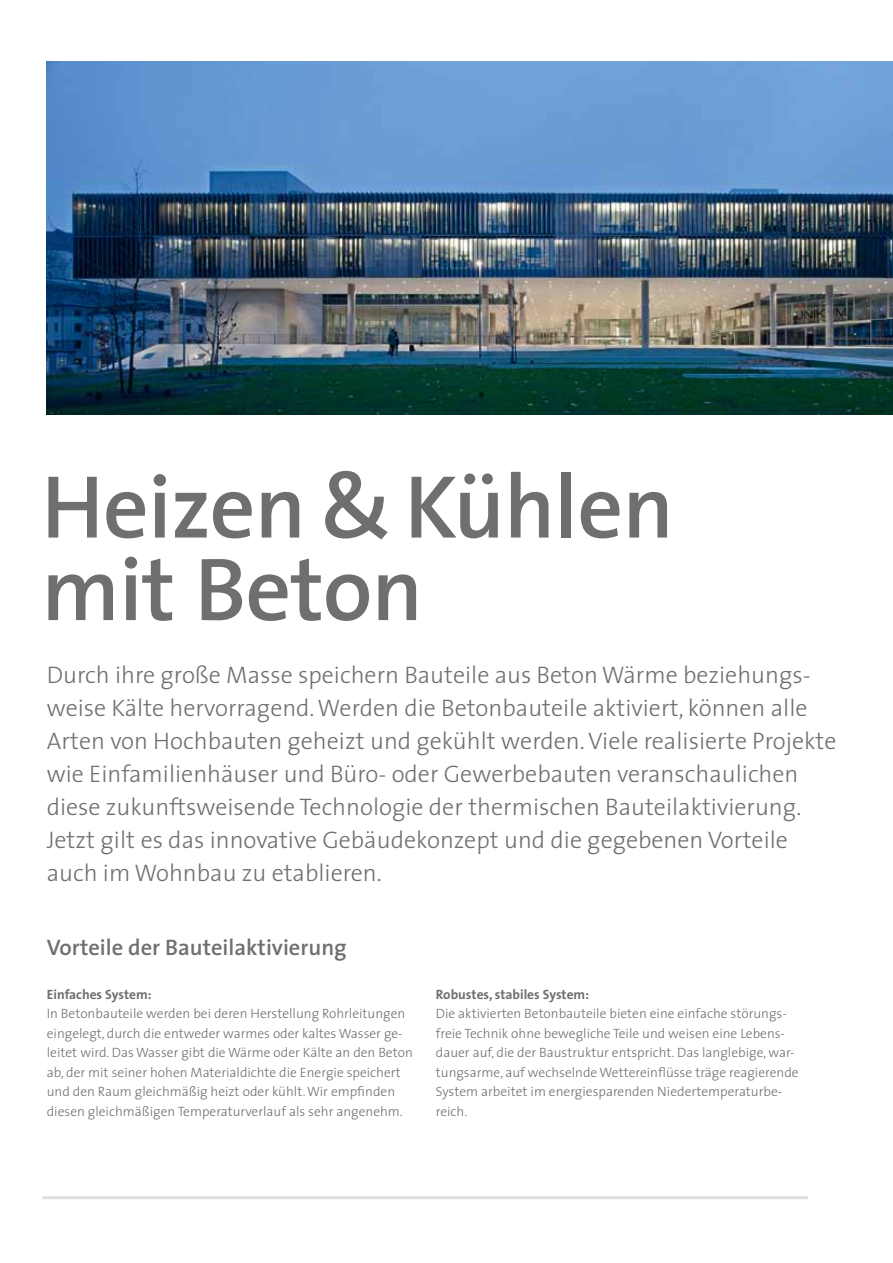
<style>
.page{position:relative;width:893px;height:1263px;background:#fff}
.page>*{position:absolute;margin:0;border:0;box-sizing:border-box;transform-origin:0 0}
.t1{font:600 90px/82.5px "The Sans";letter-spacing:-.01em;color:#6f6f6e}
.t2{font:300 24px/33px "The Sans";color:#6f6f6e}
.t3{font:600 22.5px "The Sans";color:#6f6f6e}
.t4{font:300 13.5px/19.5px "The Sans";color:#6f6f6e}
.t5{font:700 13.5px "The Sans";color:#6f6f6e}
</style>
<div class="page">
<hr style="left:43px;top:1196px;width:765px;height:3px;background:#dedfe0">
<img style="left:47px;top:62px;width:845px;height:353px">
<hr style="left:892px;top:62px;width:1px;height:353px;background:#f7f7f8">
<h1 class="t1" style="left:41px;top:463px;width:634px">Heizen &amp; Kühlen mit Beton</h1>
<p class="t2" style="left:47px;top:657px;width:791px">Durch ihre große Masse speichern Bauteile aus Beton Wärme beziehungs&shy;weise Kälte hervorragend. Werden die Betonbauteile aktiviert, können alle Arten von Hochbauten geheizt und gekühlt werden. Viele realisierte Projekte wie Einfamilienhäuser und Büro- oder Gewerbebauten veranschaulichen diese zukunftsweisende Technologie der thermischen Bauteilaktivierung.<br>Jetzt gilt es das innovative Gebäudekonzept und die gegebenen Vorteile auch im Wohnbau zu etablieren.</p>
<h3 class="t3" style="left:47px;top:929px;width:301px">Vorteile der Bauteilaktivierung</h3>
<p class="t5" style="left:47px;top:983px;width:106px">Einfaches System:</p>
<p class="t4" style="left:47px;top:1003px;width:368px">In Betonbauteile werden bei deren Herstellung Rohrleitungen eingelegt, durch die entweder warmes oder kaltes Wasser ge&shy;leitet wird. Das Wasser gibt die Wärme oder Kälte an den Beton ab, der mit seiner hohen Materialdichte die Energie speichert und den Raum gleichmäßig heizt oder kühlt. Wir empfinden diesen gleichmäßigen Temperaturverlauf als sehr angenehm.</p>
<p class="t5" style="left:436px;top:983px;width:155px">Robustes, stabiles System:</p>
<p class="t4" style="left:436px;top:1004px;width:364px">Die aktivierten Betonbauteile bieten eine einfache störungs&shy;freie Technik ohne bewegliche Teile und weisen eine Lebens&shy;dauer auf, die der Baustruktur entspricht. Das langlebige, war&shy;tungsarme, auf wechselnde Wettereinflüsse träge reagierende System arbeitet im energiesparenden Niedertemperaturbe&shy;reich.</p>
</div>
